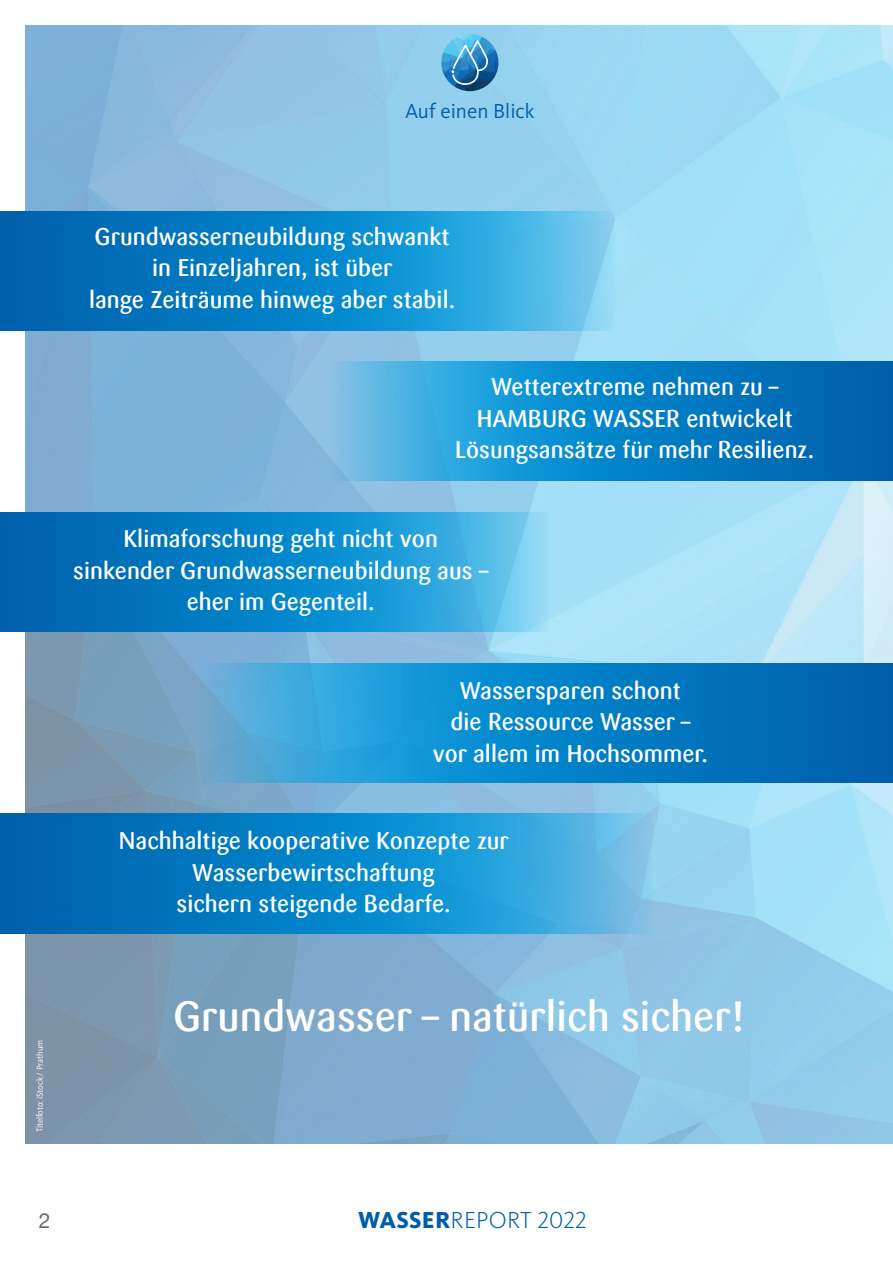
<style>
.page{position:relative;width:893px;height:1263px;background:#fff}
.page>*{position:absolute;margin:0;border:0;box-sizing:border-box;transform-origin:0 0}
.t1{font:500 42px "Sari Offc";color:#fff}
.t2{font:500 24px/31.5px "Sari Offc";color:#fff;text-align:center}
.t3{font:300 24px "Kievit OT";letter-spacing:.005em;color:#015dab}
.t4{font:21px "Kievit OT";color:#015dab}
.t5{font:21px "Helvetica Neue";color:#666b6b}
.t6{font:9px "Kievit OT";letter-spacing:-.01em;color:#fff}
.s1{font-weight:800}
</style>
<div class="page">
<img style="left:26px;top:26px;width:867px;height:1118px">
<svg style="left:0;top:212px;width:614px;height:119px;background:#188ccc"></svg>
<svg style="left:332px;top:362px;width:561px;height:119px;background:#1789ca"></svg>
<svg style="left:200px;top:663px;width:693px;height:119px;background:#1586c8"></svg>
<svg style="left:0;top:512px;width:549px;height:119px;background:#198ccc"></svg>
<svg style="left:0;top:814px;width:653px;height:119px;background:#1789ca"></svg>
<img style="left:441px;top:34px;width:57px;height:57px;border-radius:29px">
<svg style="left:451px;top:38px;width:38px;height:48px;background:#4894c5"></svg>
<p class="t4" style="left:405px;top:99px;width:131px">Auf einen Blick</p>
<p class="t2" style="left:89px;top:220px;width:368px">Grundwasserneubildung schwankt in Einzeljahren, ist über<br>lange Zeiträume hinweg aber stabil.</p>
<p class="t2" style="left:455px;top:371px;width:360px">Wetterextreme nehmen zu –<br>HAMBURG WASSER entwickelt<br>Lösungsansätze für mehr Resilienz.</p>
<p class="t2" style="left:73px;top:523px;width:416px">Klimaforschung geht nicht von sinkender Grundwasserneubildung aus – eher im Gegenteil.</p>
<p class="t2" style="left:433px;top:674px;width:277px">Wassersparen schont<br>die Ressource Wasser – vor allem im Hochsommer.</p>
<p class="t2" style="left:119px;top:825px;width:391px">Nachhaltige kooperative Konzepte zur<br>Wasserbewirtschaftung<br>sichern steigende Bedarfe.</p>
<p class="t6" style="left:35px;top:1132px;width:94px;rotate:-90deg">Titelfoto: iStock / Prathum</p>
<h1 class="t1" style="left:173px;top:989px;width:574px">Grundwasser – natürlich sicher!</h1>
<p class="t5" style="left:39px;top:1205px;width:13px">2</p>
<p class="t3" style="left:358px;top:1207px;width:230px"><span class="s1">WASSER</span>REPORT 2022</p>
</div>
